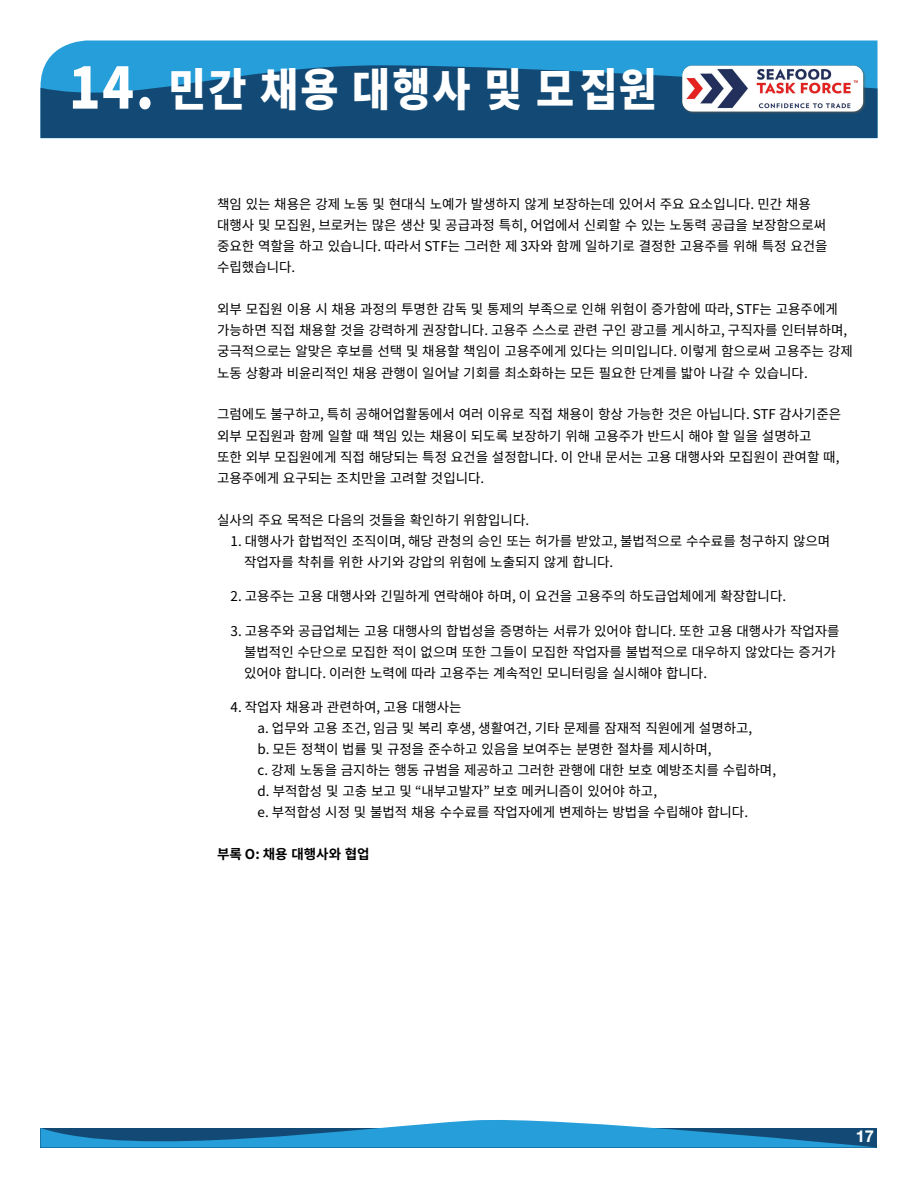
<style>
.page{position:relative;width:918px;height:1188px;background:#fff}
.page>*{position:absolute;margin:0;border:0;box-sizing:border-box;transform-origin:0 0}
.t1{font:900 45px "Noto Sans KR";letter-spacing:.05em;color:#fff;scale:.92 1}
.t2{font:700 16.5px "Helvetica Neue";color:#fff}
.t3{font:13.5px/21px "Noto Sans KR";color:#000}
.t4{font:700 13.5px "Noto Sans KR";color:#000}
.t5{font:800 12.6px/14.7px "Open Sans";letter-spacing:-.025em;color:#fff}
.s1{font-size:57px}
</style>
<div class="page">
<div style="left:45px;top:40px;width:833px;height:25px;background:#269ed9"></div>
<svg style="left:40px;top:65px;width:838px;height:73px;background:#145582"></svg>
<svg style="left:40px;top:1120px;width:837px;height:28px"></svg>
<img style="left:682px;top:65px;width:183px;height:49px">
<p class="t5" style="left:130px;top:59px;width:89px">Supply Chains</p>
<p class="t5" style="left:130px;top:88px;width:75px">Sustainable<br>Pathway</p>
<h1 class="t1" style="left:69px;top:64px;width:641px"><span class="s1">14.</span> 민간 채용 대행사 및 모집원</h1>
<p class="t3" style="left:217px;top:194px;width:612px">책임 있는 채용은 강제 노동 및 현대식 노예가 발생하지 않게 보장하는데 있어서 주요 요소입니다. 민간 채용 대행사 및 모집원, 브로커는 많은 생산 및 공급과정 특히, 어업에서 신뢰할 수 있는 노동력 공급을 보장함으로써 중요한 역할을 하고 있습니다. 따라서 STF는 그러한 제 3자와 함께 일하기로 결정한 고용주를 위해 특정 요건을 수립했습니다.</p>
<p class="t3" style="left:217px;top:299px;width:637px">외부 모집원 이용 시 채용 과정의 투명한 감독 및 통제의 부족으로 인해 위험이 증가함에 따라, STF는 고용주에게 가능하면 직접 채용할 것을 강력하게 권장합니다. 고용주 스스로 관련 구인 광고를 게시하고, 구직자를 인터뷰하며, 궁극적으로는 알맞은 후보를 선택 및 채용할 책임이 고용주에게 있다는 의미입니다. 이렇게 함으로써 고용주는 강제 노동 상황과 비윤리적인 채용 관행이 일어날 기회를 최소화하는 모든 필요한 단계를 밟아 나갈 수 있습니다.</p>
<p class="t3" style="left:217px;top:404px;width:626px">그럼에도 불구하고, 특히 공해어업활동에서 여러 이유로 직접 채용이 항상 가능한 것은 아닙니다. STF 감사기준은 외부 모집원과 함께 일할 때 책임 있는 채용이 되도록 보장하기 위해 고용주가 반드시 해야 할 일을 설명하고<br>또한 외부 모집원에게 직접 해당되는 특정 요건을 설정합니다. 이 안내 문서는 고용 대행사와 모집원이 관여할 때, 고용주에게 요구되는 조치만을 고려할 것입니다.</p>
<p class="t3" style="left:217px;top:509px;width:314px">실사의 주요 목적은 다음의 것들을 확인하기 위함입니다.</p>
<p class="t3" style="left:244px;top:530px;width:588px;text-indent:-14px">1. 대행사가 합법적인 조직이며, 해당 관청의 승인 또는 허가를 받았고, 불법적으로 수수료를 청구하지 않으며 작업자를 착취를 위한 사기와 강압의 위험에 노출되지 않게 합니다.</p>
<p class="t3" style="left:231px;top:586px;width:557px">2. 고용주는 고용 대행사와 긴밀하게 연락해야 하며, 이 요건을 고용주의 하도급업체에게 확장합니다.</p>
<p class="t3" style="left:244px;top:620px;width:597px;text-indent:-14px">3. 고용주와 공급업체는 고용 대행사의 합법성을 증명하는 서류가 있어야 합니다. 또한 고용 대행사가 작업자를 불법적인 수단으로 모집한 적이 없으며 또한 그들이 모집한 작업자를 불법적으로 대우하지 않았다는 증거가 있어야 합니다. 이러한 노력에 따라 고용주는 계속적인 모니터링을 실시해야 합니다.</p>
<p class="t3" style="left:258px;top:697px;width:520px;text-indent:-27px">4. 작업자 채용과 관련하여, 고용 대행사는<br>a. 업무와 고용 조건, 임금 및 복리 후생, 생활여건, 기타 문제를 잠재적 직원에게 설명하고,<br>b. 모든 정책이 법률 및 규정을 준수하고 있음을 보여주는 분명한 절차를 제시하며,<br>c. 강제 노동을 금지하는 행동 규범을 제공하고 그러한 관행에 대한 보호 예방조치를 수립하며, d. 부적합성 및 고충 보고 및 “내부고발자” 보호 메커니즘이 있어야 하고,<br>e. 부적합성 시정 및 불법적 채용 수수료를 작업자에게 변제하는 방법을 수립해야 합니다.</p>
<p class="t4" style="left:217px;top:847px;width:154px">부록 O: 채용 대행사와 협업</p>
<p class="t2" style="left:856px;top:1126px;width:20px">17</p>
</div>
